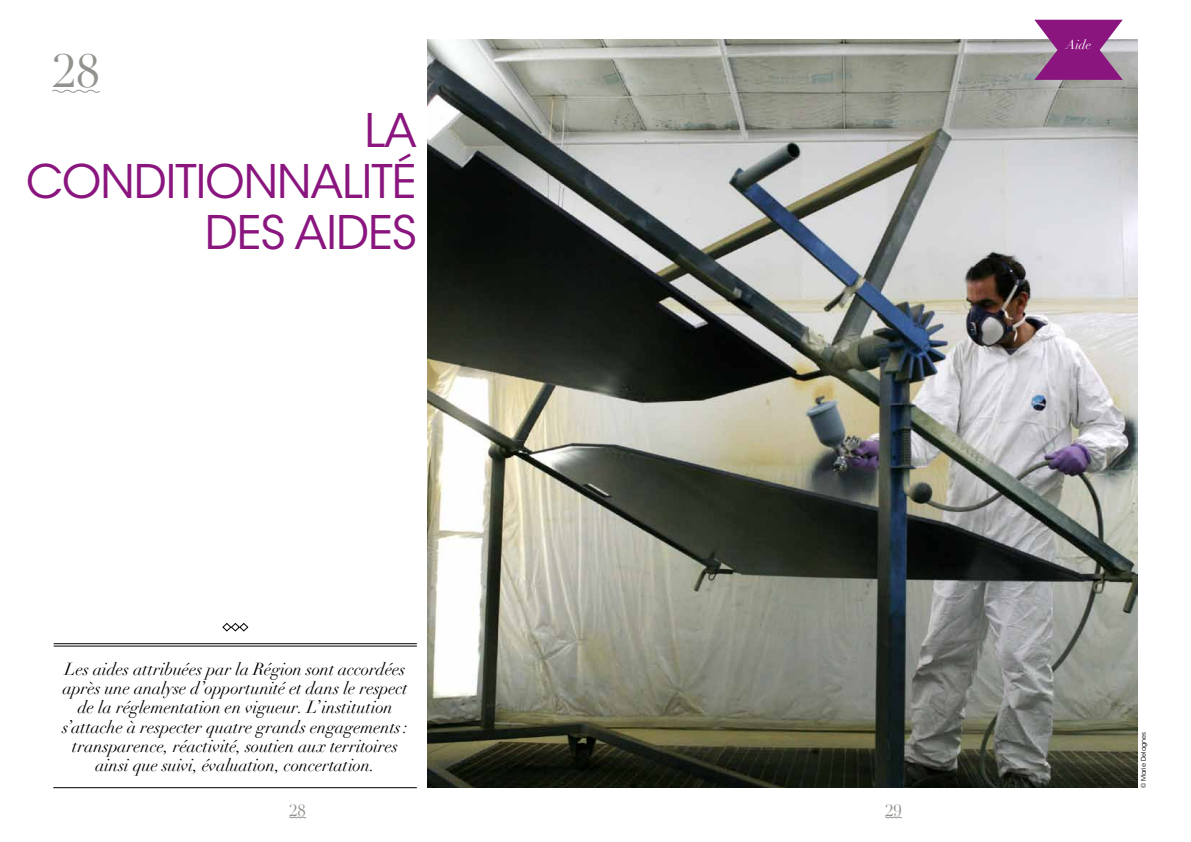
<style>
.page{position:relative;width:1191px;height:842px;background:#fff}
.page>*{position:absolute;margin:0;border:0;box-sizing:border-box;transform-origin:0 0}
.t1{font:46px "ITC Avant Garde Std";letter-spacing:-.02em;color:#8a157e}
.t2{font:45.4px "Didot";color:#92928e}
.t3{font:italic 17px/19.3px "Didot";letter-spacing:-.005em;color:#000;text-align:center}
.t4{font:16px "Didot";color:#92928e}
.t5{font:italic 12.8px "Didot";color:#fff}
.t6{font:6.4px "ITC Avant Garde Std";color:#000}
</style>
<div class="page">
<img style="left:427px;top:40px;width:710px;height:747px">
<hr style="left:53px;top:787px;width:364px;height:1px;background:#000">
<hr style="left:54px;top:643px;width:363px;height:1px;background:#000">
<hr style="left:54px;top:646px;width:363px;height:1px;background:#000">
<svg style="left:222px;top:623px;width:27px;height:9px"></svg>
<svg style="left:289px;top:816px;width:17px;height:2px"></svg>
<svg style="left:885px;top:816px;width:17px;height:2px"></svg>
<svg style="left:52px;top:89px;width:48px;height:4px"></svg>
<svg style="left:1034px;top:20px;width:88px;height:60px;background:#98418f"></svg>
<h2 class="t2" style="left:52px;top:44px;width:49px">28</h2>
<h1 class="t1" style="left:364px;top:103px;width:52px">LA</h1>
<h1 class="t1" style="left:26px;top:154px;width:36px">CON</h1>
<h1 class="t1" style="left:134px;top:154px;width:56px">DITIONNALIT</h1>
<h1 class="t1" style="left:392px;top:154px;width:26px">É</h1>
<h1 class="t1" style="left:205px;top:205px;width:186px">DES AIDES</h1>
<p class="t5" style="left:1066px;top:37px;width:27px">Aide</p>
<p class="t3" style="left:63px;top:659px;width:347px">Les aides attribuées par la Région sont accordées après une analyse d’opportunité et dans le respect de la réglementation en vigueur. L’institution s’attache à respecter quatre grands engagements: transparence, réactivité, soutien aux territoires ainsi que suivi, évaluation, concertation.</p>
<p class="t4" style="left:289px;top:801px;width:18px">28</p>
<p class="t4" style="left:885px;top:801px;width:18px">29</p>
<p class="t6" style="left:1139px;top:788px;width:58px;rotate:-90deg">© MARIE DELAGNES</p>
</div>
